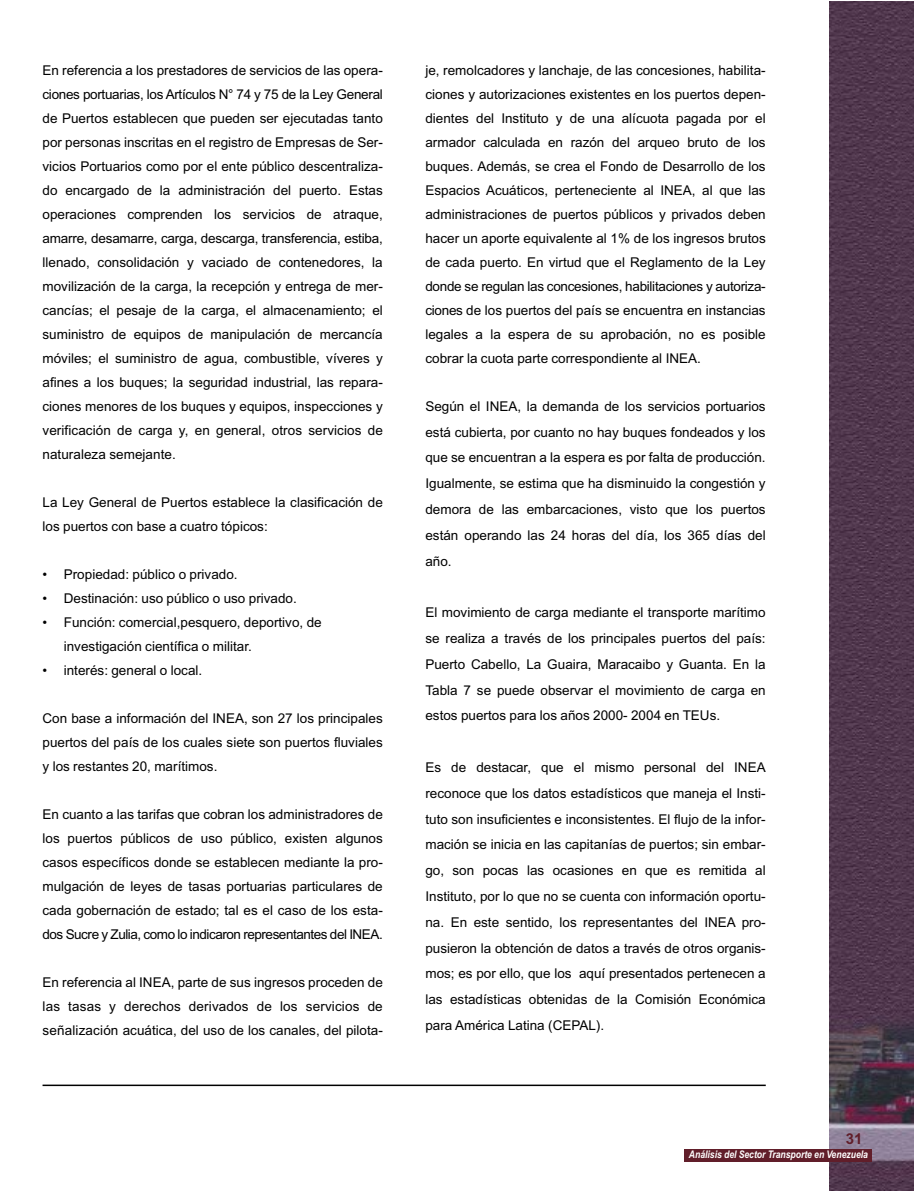
<style>
.page{position:relative;width:914px;height:1191px;background:#fff}
.page>*{position:absolute;margin:0;border:0;box-sizing:border-box;transform-origin:0 0}
.t1{font:15px "Arial Bold MS";color:#611e2a}
.t2{font:13.5px/24px "Arial MS";color:#000;text-align:justify}
.t3{font:italic 700 10.5px "Arial Narrow";color:#fff}
</style>
<div class="page">
<img style="left:829px;top:2px;width:85px;height:1189px">
<hr style="left:43px;top:1085px;width:722px;height:1px;background:#000">
<div style="left:685px;top:1149px;width:187px;height:13px;background:#611e2a"></div>
<p class="t2" style="left:43px;top:59px;width:342px">En referencia a los prestadores de servicios de las opera&shy;ciones portuarias, los Artículos N° 74 y 75 de la Ley General de Puertos establecen que pueden ser ejecutadas tanto por personas inscritas en el registro de Empresas de Ser&shy;vicios Portuarios como por el ente público descentraliza&shy;do encargado de la administración del puerto. Estas operaciones comprenden los servicios de atraque, amarre, desamarre, carga, descarga, transferencia, estiba, llenado, consolidación y vaciado de contenedores, la movilización de la carga, la recepción y entrega de mer&shy;cancías; el pesaje de la carga, el almacenamiento; el suministro de equipos de manipulación de mercancía móviles; el suministro de agua, combustible, víveres y afines a los buques; la seguridad industrial, las repara&shy;ciones menores de los buques y equipos, inspecciones y verificación de carga y, en general, otros servicios de naturaleza semejante.</p>
<p class="t2" style="left:43px;top:491px;width:342px">La Ley General de Puertos establece la clasificación de los puertos con base a cuatro tópicos:</p>
<p class="t2" style="left:43px;top:563px;width:196px">• Propiedad: público o privado.</p>
<p class="t2" style="left:43px;top:587px;width:256px">• Destinación: uso público o uso privado.</p>
<p class="t2" style="left:64px;top:611px;width:259px;text-indent:-21px">• Función: comercial,pesquero, deportivo, de investigación científica o militar.</p>
<p class="t2" style="left:43px;top:659px;width:161px">• interés: general o local.</p>
<p class="t2" style="left:43px;top:707px;width:342px">Con base a información del INEA, son 27 los principales puertos del país de los cuales siete son puertos fluviales y los restantes 20, marítimos.</p>
<p class="t2" style="left:43px;top:803px;width:342px">En cuanto a las tarifas que cobran los administradores de los puertos públicos de uso público, existen algunos casos específicos donde se establecen mediante la pro&shy;mulgación de leyes de tasas portuarias particulares de cada gobernación de estado; tal es el caso de los esta&shy;dos Sucre y Zulia, como lo indicaron representantes del INEA.</p>
<p class="t2" style="left:43px;top:971px;width:342px">En referencia al INEA, parte de sus ingresos proceden de las tasas y derechos derivados de los servicios de señalización acuática, del uso de los canales, del pilota-</p>
<p class="t2" style="left:425px;top:59px;width:342px">je, remolcadores y lanchaje, de las concesiones, habilita&shy;ciones y autorizaciones existentes en los puertos depen&shy;dientes del Instituto y de una alícuota pagada por el armador calculada en razón del arqueo bruto de los buques. Además, se crea el Fondo de Desarrollo de los Espacios Acuáticos, perteneciente al INEA, al que las administraciones de puertos públicos y privados deben hacer un aporte equivalente al 1% de los ingresos brutos de cada puerto. En virtud que el Reglamento de la Ley donde se regulan las concesiones, habilitaciones y autoriza&shy;ciones de los puertos del país se encuentra en instancias legales a la espera de su aprobación, no es posible cobrar la cuota parte correspondiente al INEA.</p>
<p class="t2" style="left:425px;top:394px;width:342px;line-height:25.8px">Según el INEA, la demanda de los servicios portuarios está cubierta, por cuanto no hay buques fondeados y los que se encuentran a la espera es por falta de producción.<br>Igualmente, se estima que ha disminuido la congestión y demora de las embarcaciones, visto que los puertos están operando las 24 horas del día, los 365 días del año.</p>
<p class="t2" style="left:425px;top:601px;width:342px;line-height:25.8px">El movimiento de carga mediante el transporte marítimo se realiza a través de los principales puertos del país:<br>Puerto Cabello, La Guaira, Maracaibo y Guanta. En la Tabla 7 se puede observar el movimiento de carga en estos puertos para los años 2000- 2004 en TEUs.</p>
<p class="t2" style="left:425px;top:756px;width:342px;line-height:25.8px">Es de destacar, que el mismo personal del INEA reconoce que los datos estadísticos que maneja el Insti&shy;tuto son insuficientes e inconsistentes. El flujo de la infor&shy;mación se inicia en las capitanías de puertos; sin embar&shy;go, son pocas las ocasiones en que es remitida al Instituto, por lo que no se cuenta con información oportu&shy;na. En este sentido, los representantes del INEA pro&shy;pusieron la obtención de datos a través de otros organis&shy;mos; es por ello, que los aquí presentados pertenecen a las estadísticas obtenidas de la Comisión Económica para América Latina (CEPAL).</p>
<p class="t1" style="left:845px;top:1133px;width:18px">31</p>
<p class="t3" style="left:689px;top:1151px;width:181px">Análisis del Sector Transporte en Venezuela</p>
</div>
